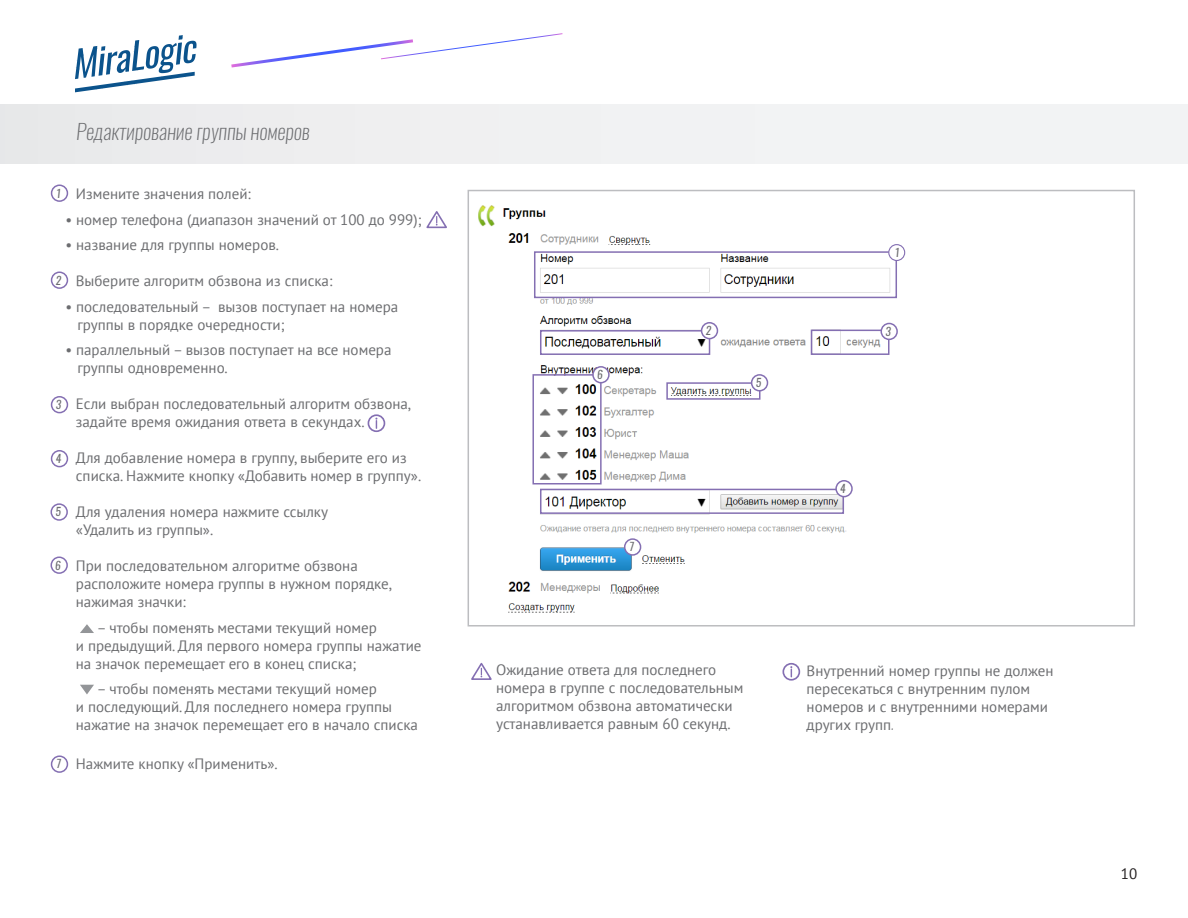
<style>
.page{position:relative;width:1188px;height:918px;background:#fff}
.page>*{position:absolute;margin:0;border:0;box-sizing:border-box;transform-origin:0 0}
.t1{font:italic 200 21px "Oswald";color:#6c6d70}
.t2{font:15px/18px "PT Sans";color:#6c6d70}
.t3{font:15px "PT Sans";color:#231f20}
.t4{font:italic 11.25px "Oswald";color:#6c6d70}
.s1{font-family:"Oswald";font-weight:200;font-style:italic}
</style>
<div class="page">
<svg style="left:231px;top:33px;width:332px;height:35px"></svg>
<svg style="left:75px;top:35px;width:121px;height:57px"></svg>
<svg style="left:80px;top:624px;width:14px;height:9px"></svg>
<svg style="left:80px;top:685px;width:14px;height:9px"></svg>
<div style="left:0;top:104px;width:1188px;height:60px;background:#f0f1f2"></div>
<div style="left:51px;top:184px;width:17px;height:18px;border:2px solid #846fb2;border-radius:50%"></div>
<div style="left:51px;top:271px;width:17px;height:18px;border:2px solid #846fb2;border-radius:50%"></div>
<div style="left:51px;top:396px;width:17px;height:17px;border:2px solid #846fb2;border-radius:50%"></div>
<div style="left:51px;top:450px;width:17px;height:17px;border:2px solid #846fb2;border-radius:50%"></div>
<div style="left:51px;top:503px;width:17px;height:18px;border:2px solid #846fb2;border-radius:50%"></div>
<div style="left:51px;top:556px;width:17px;height:18px;border:2px solid #846fb2;border-radius:50%"></div>
<img style="left:478px;top:205px;width:428px;height:408px">
<div style="left:468px;top:190px;width:667px;height:437px;border:2px solid #bcbdc0"></div>
<div style="left:534px;top:251px;width:363px;height:47px;border:2px solid #846fb2"></div>
<div style="left:889px;top:245px;width:16px;height:15px;background:#fff;border-radius:50%"></div>
<div style="left:888px;top:244px;width:17px;height:17px;border:1px solid #846fb2;border-radius:50%"></div>
<div style="left:540px;top:330px;width:170px;height:25px;border:2px solid #846fb2"></div>
<div style="left:811px;top:330px;width:79px;height:25px;border:2px solid #846fb2"></div>
<div style="left:532px;top:374px;width:70px;height:110px;border:2px solid #846fb2"></div>
<div style="left:702px;top:323px;width:15px;height:16px;background:#fff;border-radius:50%"></div>
<div style="left:701px;top:322px;width:17px;height:17px;border:2px solid #846fb2;border-radius:50%"></div>
<div style="left:881px;top:323px;width:16px;height:16px;background:#fff;border-radius:50%"></div>
<div style="left:880px;top:323px;width:18px;height:17px;border:2px solid #846fb2;border-radius:50%"></div>
<div style="left:593px;top:367px;width:16px;height:16px;background:#fff;border-radius:50%"></div>
<div style="left:592px;top:366px;width:18px;height:17px;border:2px solid #846fb2;border-radius:50%"></div>
<div style="left:625px;top:539px;width:16px;height:16px;background:#fff;border-radius:50%"></div>
<div style="left:624px;top:538px;width:17px;height:18px;border:2px solid #846fb2;border-radius:50%"></div>
<div style="left:51px;top:755px;width:17px;height:18px;border:2px solid #846fb2;border-radius:50%"></div>
<div style="left:540px;top:489px;width:304px;height:25px;border:2px solid #846fb2"></div>
<div style="left:836px;top:481px;width:16px;height:16px;background:#fff;border-radius:50%"></div>
<div style="left:835px;top:480px;width:18px;height:17px;border:2px solid #846fb2;border-radius:50%"></div>
<div style="left:666px;top:382px;width:94px;height:18px;border:2px solid #846fb2"></div>
<div style="left:752px;top:375px;width:16px;height:16px;background:#fff;border-radius:50%"></div>
<div style="left:751px;top:374px;width:17px;height:18px;border:2px solid #846fb2;border-radius:50%"></div>
<svg style="left:471px;top:662px;width:21px;height:18px"></svg>
<div style="left:782px;top:663px;width:18px;height:18px;border:2px solid #846fb2;border-radius:50%"></div>
<svg style="left:790px;top:666px;width:2px;height:11px"></svg>
<div style="left:368px;top:414px;width:17px;height:18px;border:2px solid #846fb2;border-radius:50%"></div>
<svg style="left:375px;top:418px;width:2px;height:11px"></svg>
<svg style="left:426px;top:211px;width:21px;height:17px"></svg>
<p class="t1" style="left:76px;top:117px;width:235px">Редактирование группы номеров</p>
<p class="t4" style="left:56px;top:185px;width:7px">1</p>
<p class="t2" style="left:76px;top:185px;width:176px">Измените значения полей:</p>
<p class="t2" style="left:65px;top:210px;width:358px">• номер телефона (диапазон значений от 100 до 999);</p>
<p class="t2" style="left:65px;top:236px;width:215px">• название для группы номеров.</p>
<p class="t2" style="left:76px;top:272px;width:258px">Выберите алгоритм обзвона из списка:</p>
<p class="t2" style="left:65px;top:297px;width:334px">• последовательный – вызов поступает на номера</p>
<p class="t2" style="left:77px;top:315px;width:209px">группы в порядке очередности;</p>
<p class="t2" style="left:65px;top:341px;width:328px">• параллельный – вызов поступает на все номера</p>
<p class="t2" style="left:77px;top:359px;width:152px">группы одновременно.</p>
<p class="t2" style="left:76px;top:395px;width:337px">Если выбран последовательный алгоритм обзвона, задайте время ожидания ответа в секундах.</p>
<p class="t2" style="left:76px;top:449px;width:347px">Для добавление номера в группу, выберите его из списка. Нажмите кнопку «Добавить номер в группу».</p>
<p class="t2" style="left:76px;top:503px;width:254px">Для удаления номера нажмите ссылку</p>
<p class="t2" style="left:76px;top:521px;width:139px">«Удалить из группы».</p>
<p class="t2" style="left:76px;top:557px;width:318px">При последовательном алгоритме обзвона расположите номера группы в нужном порядке, нажимая значки:</p>
<p class="t2" style="left:97px;top:618px;width:282px">– чтобы поменять местами текущий номер</p>
<p class="t2" style="left:76px;top:636px;width:347px">и предыдущий. Для первого номера группы нажатие</p>
<p class="t2" style="left:76px;top:654px;width:282px">на значок перемещает его в конец списка;</p>
<p class="t2" style="left:97px;top:680px;width:282px">– чтобы поменять местами текущий номер</p>
<p class="t2" style="left:76px;top:698px;width:344px">и последующий. Для последнего номера группы нажатие на значок перемещает его в начало списка</p>
<p class="t2" style="left:76px;top:755px;width:203px">Нажмите кнопку «Применить».</p>
<p class="t4" style="left:56px;top:272px;width:7px">2</p>
<p class="t4" style="left:56px;top:397px;width:7px">3</p>
<p class="t4" style="left:56px;top:451px;width:7px">4</p>
<p class="t4" style="left:55px;top:504px;width:7px">5</p>
<p class="t4" style="left:55px;top:557px;width:7px">6</p>
<p class="t4" style="left:56px;top:756px;width:7px">7</p>
<p class="t4" style="left:894px;top:244px;width:7px">1</p>
<p class="t4" style="left:597px;top:367px;width:7px">6</p>
<p class="t4" style="left:629px;top:539px;width:7px">7</p>
<p class="t4" style="left:706px;top:323px;width:7px">2</p>
<p class="t4" style="left:885px;top:323px;width:7px">3</p>
<p class="t4" style="left:756px;top:375px;width:7px">5</p>
<p class="t4" style="left:840px;top:481px;width:7px">4</p>
<p class="t2" style="left:496px;top:661px;width:249px">Ожидание ответа для последнего номера в группе с последовательным алгоритмом обзвона автоматически устанавливается равным 60 секунд.</p>
<p class="t2" style="left:807px;top:661px;width:248px">Внутренний номер группы не должен пересекаться с внутренним пулом номеров и с внутренними номерами других групп<span class="s1">.</span></p>
<p class="t3" style="left:1121px;top:864px;width:18px">10</p>
</div>
